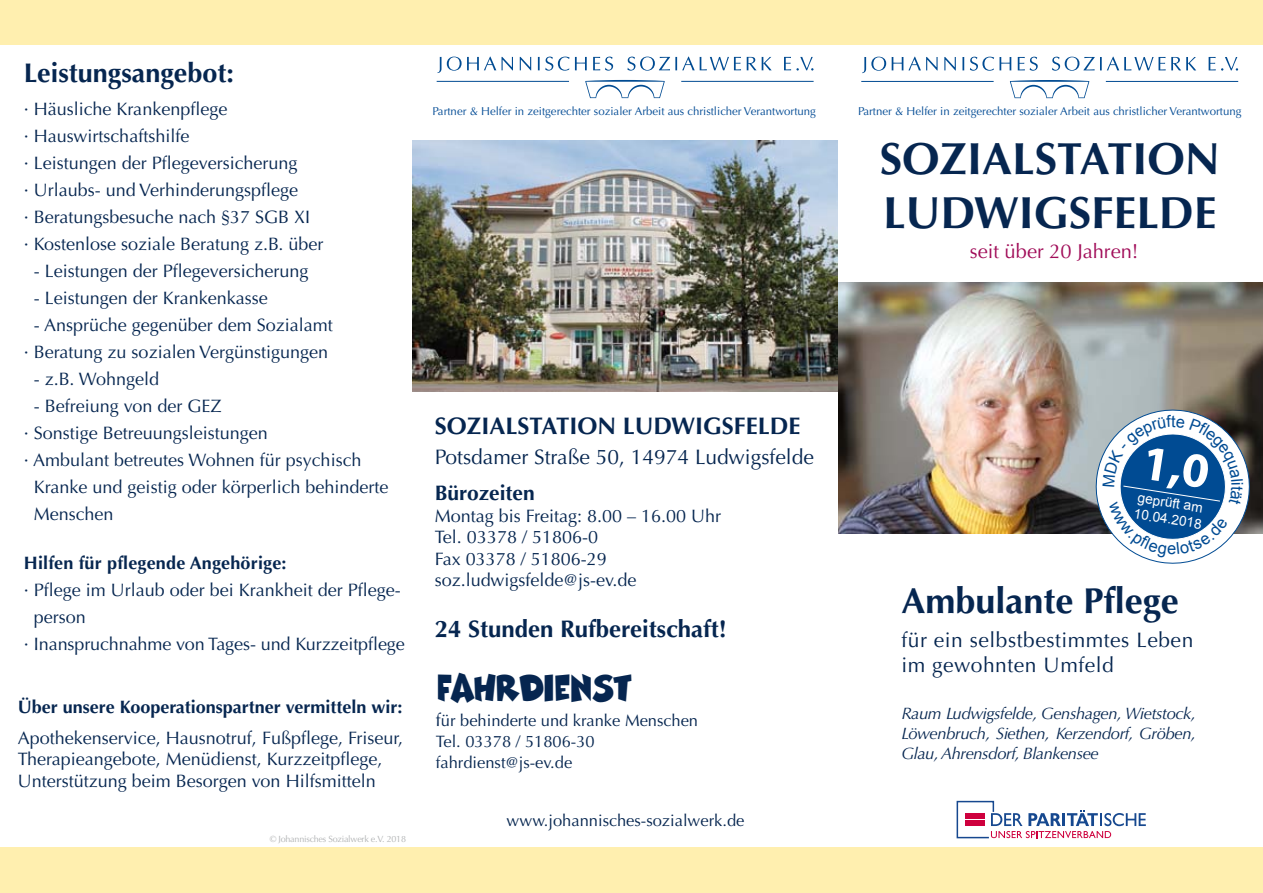
<style>
.page{position:relative;width:1263px;height:893px;background:#fff}
.page>*{position:absolute;margin:0;border:0;box-sizing:border-box;transform-origin:0 0}
.t1{font:700 45px/54px "Optima LT";color:#062650}
.t2{font:800 36.3px "Comix";letter-spacing:-.025em;color:#062650;scale:.93 1}
.t3{font:700 36px "Optima LT";color:#062650}
.t4{font:700 27px "Optima LT";color:#062650}
.t5{font:700 24px "Optima LT";color:#062650}
.t6{font:21px/25.2px "Optima LT";letter-spacing:.025em;color:#062650}
.t7{font:21px "Optima LT";color:#062650}
.t8{font:700 21px "Optima LT";color:#062650}
.t9{font:20.1px "Optima LT";color:#a10d59}
.t10{font:18px/27px "Optima LT";color:#062650}
.t11{font:700 18px "Optima LT";color:#062650}
.t12{font:italic 16.5px/19.8px "Optima LT";letter-spacing:-.025em;color:#062650;text-align:justify}
.t13{font:16.5px/21px "Optima LT";color:#062650}
.t14{font:16.2px "Arial";color:#004b93}
.t15{font:13.65px/16.4px "Arial";color:#fff}
.t16{font:11.55px "Optima LT";color:#004a94}
.t17{font:9px "Optima LT";letter-spacing:-.025em;color:#b1b3b4}
.s1{font-size:18px}
</style>
<div class="page">
<div style="left:0;top:847px;width:1263px;height:46px;background:#ffefaf"></div>
<div style="left:0;top:0;width:1263px;height:44px;background:#ffefaf"></div>
<svg style="left:956px;top:800px;width:190px;height:39px"></svg>
<svg style="left:862px;top:57px;width:24px;height:16px"></svg>
<svg style="left:892px;top:57px;width:45px;height:13px"></svg>
<svg style="left:944px;top:57px;width:12px;height:13px"></svg>
<svg style="left:962px;top:57px;width:2px;height:13px"></svg>
<svg style="left:970px;top:57px;width:41px;height:14px"></svg>
<svg style="left:1018px;top:57px;width:20px;height:14px"></svg>
<svg style="left:1052px;top:57px;width:144px;height:14px"></svg>
<svg style="left:1208px;top:57px;width:30px;height:14px"></svg>
<svg style="left:1010px;top:80px;width:79px;height:18px"></svg>
<hr style="left:861px;top:81px;width:133px;height:1px;background:#004b92">
<hr style="left:1106px;top:81px;width:132px;height:1px;background:#004b92">
<svg style="left:437px;top:57px;width:76px;height:16px"></svg>
<svg style="left:520px;top:57px;width:11px;height:13px"></svg>
<svg style="left:538px;top:57px;width:31px;height:14px"></svg>
<svg style="left:575px;top:57px;width:12px;height:13px"></svg>
<svg style="left:593px;top:57px;width:20px;height:14px"></svg>
<svg style="left:627px;top:57px;width:114px;height:14px"></svg>
<svg style="left:747px;top:57px;width:24px;height:13px"></svg>
<svg style="left:784px;top:57px;width:29px;height:14px"></svg>
<svg style="left:585px;top:80px;width:80px;height:18px"></svg>
<hr style="left:437px;top:81px;width:132px;height:1px;background:#004b92">
<hr style="left:681px;top:81px;width:133px;height:1px;background:#004b92">
<img style="left:838px;top:282px;width:425px;height:251px">
<img style="left:413px;top:141px;width:425px;height:251px">
<svg style="left:1091px;top:404px;width:164px;height:160px"></svg>
<h3 class="t4" style="left:24px;top:57px;width:212px">Leistungsangebot:</h3>
<p class="t10" style="left:24px;top:96px;width:301px">· Häusliche Krankenpflege<br>· Hauswirtschaftshilfe<br>· Leistungen der Pflegeversicherung<br>· Urlaubs- und Verhinderungspflege<br>· Beratungsbesuche nach §37 SGB XI<br>· Kostenlose soziale Beratung z.B. über</p>
<p class="t10" style="left:34px;top:258px;width:276px">- Leistungen der Pflegeversicherung</p>
<p class="t10" style="left:34px;top:285px;width:235px">- Leistungen der Krankenkasse</p>
<p class="t10" style="left:24px;top:312px;width:311px;text-align:center">- Ansprüche gegenüber dem Sozialamt<br>· Beratung zu sozialen Vergünstigungen</p>
<p class="t10" style="left:34px;top:366px;width:127px">- z.B. Wohngeld</p>
<p class="t10" style="left:34px;top:393px;width:189px">- Befreiung von der GEZ</p>
<p class="t10" style="left:24px;top:420px;width:246px">· Sonstige Betreuungsleistungen</p>
<p class="t10" style="left:24px;top:447px;width:339px">· Ambulant betreutes Wohnen für psychisch</p>
<p class="t10" style="left:34px;top:474px;width:356px">Kranke und geistig oder körperlich behinderte</p>
<p class="t10" style="left:34px;top:501px;width:81px">Menschen</p>
<p class="t11" style="left:24px;top:553px;width:264px">Hilfen für pflegende Angehörige:</p>
<p class="t10" style="left:24px;top:577px;width:378px">· Pflege im Urlaub oder bei Krankheit der Pflege-</p>
<p class="t10" style="left:34px;top:604px;width:54px">person</p>
<p class="t10" style="left:24px;top:631px;width:382px">· Inanspruchnahme von Tages- und Kurzzeitpflege</p>
<p class="t11" style="left:18px;top:697px;width:386px">Über unsere Kooperationspartner vermitteln wir:</p>
<p class="t10" style="left:18px;top:727px;width:387px;line-height:21.6px">Apothekenservice, Hausnotruf, Fußpflege, Friseur,<br>Therapieangebote, Menüdienst, Kurzzeitpflege,<br>Unterstützung beim Besorgen von Hilfsmitteln</p>
<p class="t17" style="left:270px;top:834px;width:138px">© Johannisches Sozialwerk e.V. 2018</p>
<p class="t16" style="left:433px;top:104px;width:385px">Partner &amp; Helfer in zeitgerechter sozialer Arbeit aus christlicher Verantwortung</p>
<p class="t16" style="left:858px;top:104px;width:385px">Partner &amp; Helfer in zeitgerechter sozialer Arbeit aus christlicher Verantwortung</p>
<h1 class="t1" style="left:880px;top:132px;width:342px">SOZIALSTATION<br>LUDWIGSFELDE</h1>
<h3 class="t5" style="left:435px;top:412px;width:367px">SOZIALSTATION LUDWIGSFELDE</h3>
<p class="t7" style="left:435px;top:445px;width:381px">Potsdamer Straße 50, 14974 Ludwigsfelde</p>
<p class="t8" style="left:435px;top:481px;width:101px">Bürozeiten</p>
<p class="t10" style="left:435px;top:505px;width:288px;line-height:21.6px">Montag bis Freitag: 8.00 – 16.00 Uhr<br>Tel. 03378 / 51806-0<br>Fax 03378 / 51806-29 soz.ludwigsfelde@js-ev.de</p>
<h3 class="t5" style="left:435px;top:615px;width:293px">24 Stunden Rufbereitschaft!</h3>
<h2 class="t2" style="left:436px;top:666px;width:212px">FAHRDIENST</h2>
<p class="t13" style="left:436px;top:710px;width:264px"><span class="s1">f</span>ür behinderte und kranke Menschen<br>Tel. 03378 / 51806-30 fahrdienst@js-ev.de</p>
<p class="t13" style="left:507px;top:810px;width:239px">www.johannisches-sozialwerk.de</p>
<p class="t9" style="left:970px;top:239px;width:170px">seit über 20 Jahren!</p>
<p class="t14" style="left:1171px;top:411px;width:6px">t</p>
<p class="t15" style="left:1138px;top:489px;width:70px;rotate:9deg">geprüft am<br>10.04.2018</p>
<h3 class="t3" style="left:901px;top:579px;width:279px">Ambulante Pflege</h3>
<p class="t6" style="left:901px;top:627px;width:293px">für ein selbstbestimmtes Leben im gewohnten Umfeld</p>
<p class="t12" style="left:901px;top:704px;width:296px">Raum Ludwigsfelde, Genshagen, Wietstock, Löwenbruch, Siethen, Kerzendorf, Gröben, Glau, Ahrensdorf, Blankensee</p>
</div>
